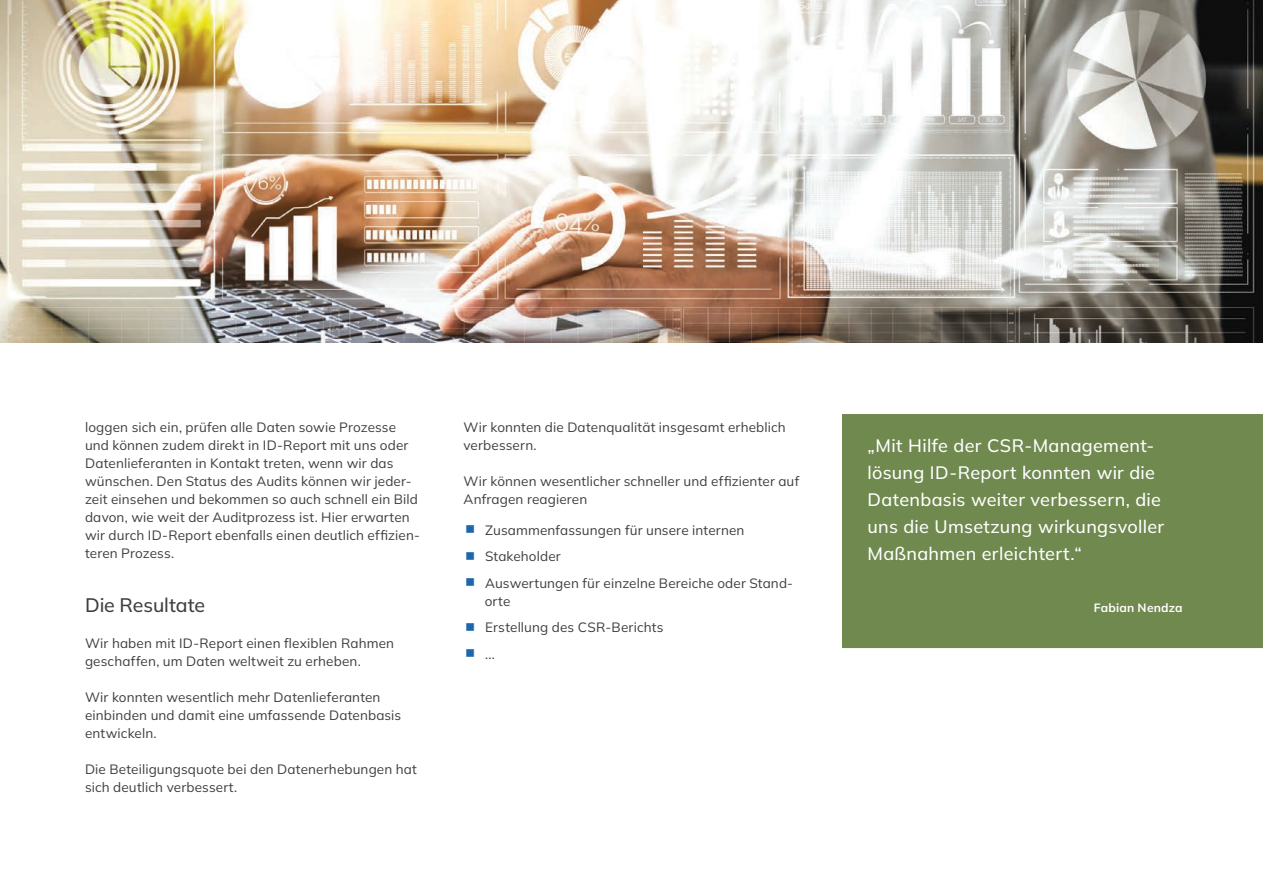
<style>
.page{position:relative;width:1263px;height:893px;background:#fff}
.page>*{position:absolute;margin:0;border:0;box-sizing:border-box;transform-origin:0 0}
.t1{font:200 19.5px "Mulish";letter-spacing:-.005em;color:#3e3e3f}
.t2{font:200 18px/27px "Mulish";letter-spacing:.015em;color:#fff}
.t3{font:200 13.5px/18px "Mulish";letter-spacing:.01em;color:#3e3e3f}
.t4{font:700 12px "Mulish";letter-spacing:.015em;color:#fff}
</style>
<div class="page">
<img style="left:0;top:0;width:1263px;height:342px">
<div style="left:842px;top:414px;width:421px;height:234px;background:#6f894f"></div>
<svg style="left:1251px;top:630px;width:4px;height:5px"></svg>
<p class="t3" style="left:85px;top:418px;width:336px">loggen sich ein, prüfen alle Daten sowie Prozesse und können zudem direkt in ID-Report mit uns oder Datenlieferanten in Kontakt treten, wenn wir das wünschen. Den Status des Audits können wir jeder&shy;zeit einsehen und bekommen so auch schnell ein Bild davon, wie weit der Auditprozess ist. Hier erwarten wir durch ID-Report ebenfalls einen deutlich effizien&shy;teren Prozess.</p>
<p class="t3" style="left:463px;top:418px;width:324px">Wir konnten die Datenqualität insgesamt erheblich verbessern.</p>
<p class="t3" style="left:463px;top:472px;width:337px">Wir können wesentlicher schneller und effizienter auf<br>Anfragen reagieren</p>
<p class="t3" style="left:485px;top:516px;width:309px;line-height:26.5px">Zusammenfassungen für unsere internen<br>Stakeholder<br>Auswertungen für einzelne Bereiche oder Stand-</p>
<p class="t3" style="left:485px;top:587px;width:180px;line-height:26.5px">orte<br>Erstellung des CSR-Berichts ...</p>
<h1 class="t1" style="left:85px;top:592px;width:122px">Die Resultate</h1>
<p class="t3" style="left:85px;top:634px;width:311px">Wir haben mit ID-Report einen flexiblen Rahmen geschaffen, um Daten weltweit zu erheben.</p>
<p class="t3" style="left:85px;top:688px;width:318px">Wir konnten wesentlich mehr Datenlieferanten einbinden und damit eine umfassende Datenbasis entwickeln.</p>
<p class="t3" style="left:85px;top:760px;width:333px">Die Beteiligungsquote bei den Datenerhebungen hat sich deutlich verbessert.</p>
<h2 class="t2" style="left:867px;top:432px;width:298px">„Mit Hilfe der CSR-Management&shy;lösung ID-Report konnten wir die<br>Datenbasis weiter verbessern, die uns die Umsetzung wirkungsvoller<br>Maßnahmen erleichtert.“</h2>
<p class="t4" style="left:1094px;top:600px;width:90px">Fabian Nendza</p>
</div>
